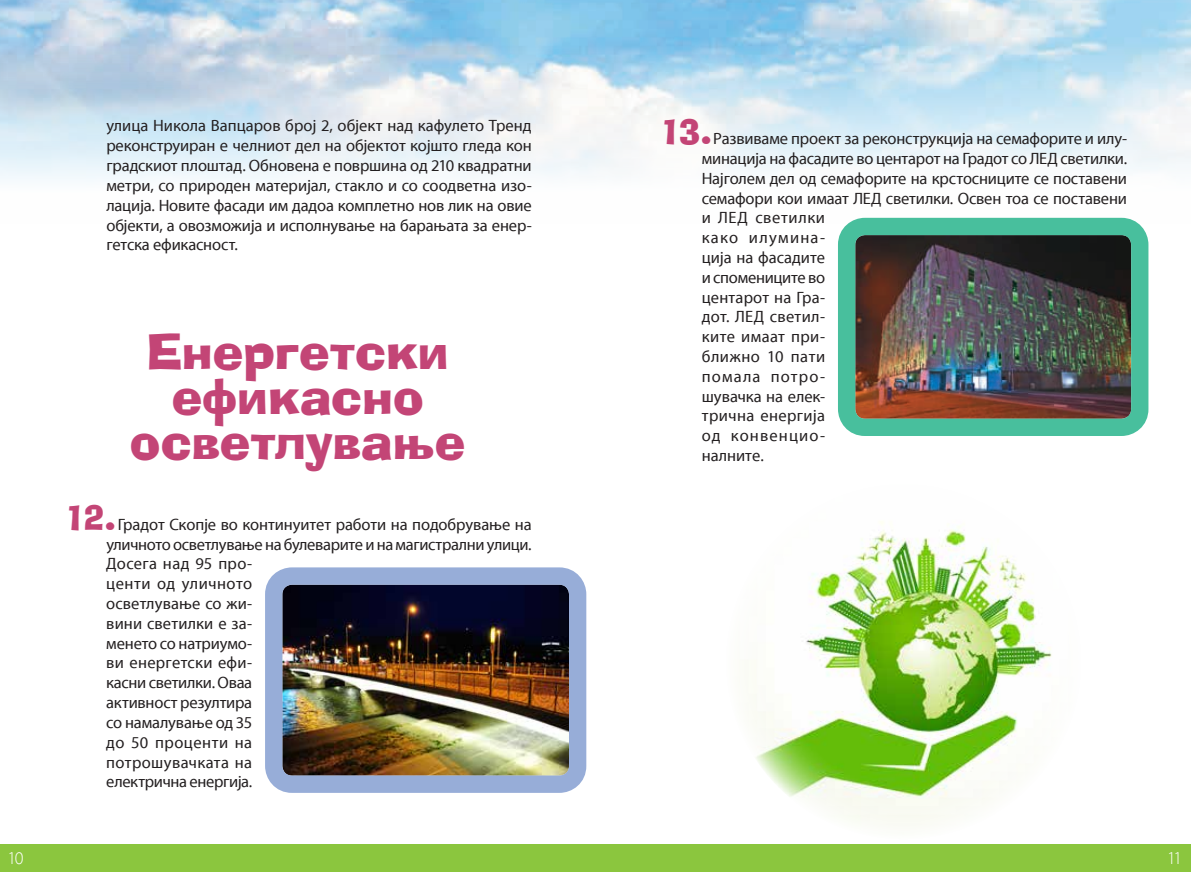
<style>
.page{position:relative;width:1191px;height:872px;background:#fff}
.page>*{position:absolute;margin:0;border:0;box-sizing:border-box;transform-origin:0 0}
.t1{font:49.5px/45px "Ad Lib";letter-spacing:-.01em;color:#c34576;text-align:center}
.t2{font:300 18px "Myri";color:#fff}
.t3{font:16.5px/19.8px "Myri";letter-spacing:-.005em;color:#231f20}
.s1{font-family:"Ad Lib";font-size:33px;color:#c34576}
</style>
<div class="page">
<img style="left:0;top:0;width:1191px;height:218px">
<div style="left:0;top:844px;width:1191px;height:28px;background:#8bc63e"></div>
<img style="left:726px;top:484px;width:355px;height:355px;border-radius:177px">
<img style="left:283px;top:585px;width:285px;height:190px">
<div style="left:265px;top:567px;width:321px;height:226px;border:17px solid #97add8;border-radius:18px"></div>
<img style="left:856px;top:236px;width:274px;height:182px">
<div style="left:838px;top:218px;width:310px;height:218px;border:17px solid #48bf9d;border-radius:18px"></div>
<p class="t3" style="left:106px;top:116px;width:427px;text-align:justify">улица Никола Вапцаров број 2, објект над кафулето Тренд реконструиран е челниот дел на објектот којшто гледа кон градскиот плоштад. Обновена е површина од 210 квадратни метри, со природен материјал, стакло и со соодветна изо&shy;лација. Новите фасади им дадоа комплетно нов лик на овие објекти, а овозможија и исполнување на барањата за енер&shy;гетска ефикасност.</p>
<h1 class="t1" style="left:130px;top:328px;width:338px">Енергетски ефикасно осветлување</h1>
<p class="t3" style="left:106px;top:515px;width:427px;text-indent:-42px"><span class="s1">12.</span> Градот Скопје во континуитет работи на подобрување на уличното осветлување на булеварите и на магистрални улици.<br>Досега над 95 про-<br>центи од уличното<br>осветлување со жи-<br>вини светилки е за-<br>менето со натриумо-<br>ви енергетски ефи-<br>касни светилки. Оваа<br>активност резултира<br>со намалување од 35<br>до 50 проценти на<br>потрошувачката на<br>електрична енергија.</p>
<p class="t3" style="left:701px;top:129px;width:427px;text-indent:-42px"><span class="s1">13.</span>Развиваме проект за реконструкција на семафорите и илу&shy;минација на фасадите во центарот на Градот со ЛЕД светилки.<br>Најголем дел од семафорите на крстосниците се поставени семафори кои имаат ЛЕД светилки. Освен тоа се поставени и ЛЕД светилки<br>како илумина-<br>ција на фасадите<br>и спомениците во<br>центарот на Гра-<br>дот. ЛЕД светил-<br>ките имаат при-<br>ближно 10 пати<br>помала потро-<br>шувачка на елек-<br>трична енергија<br>од конвенцио-<br>налните.</p>
<p class="t2" style="left:7px;top:848px;width:18px">10</p>
<p class="t2" style="left:1167px;top:848px;width:17px">11</p>
</div>
